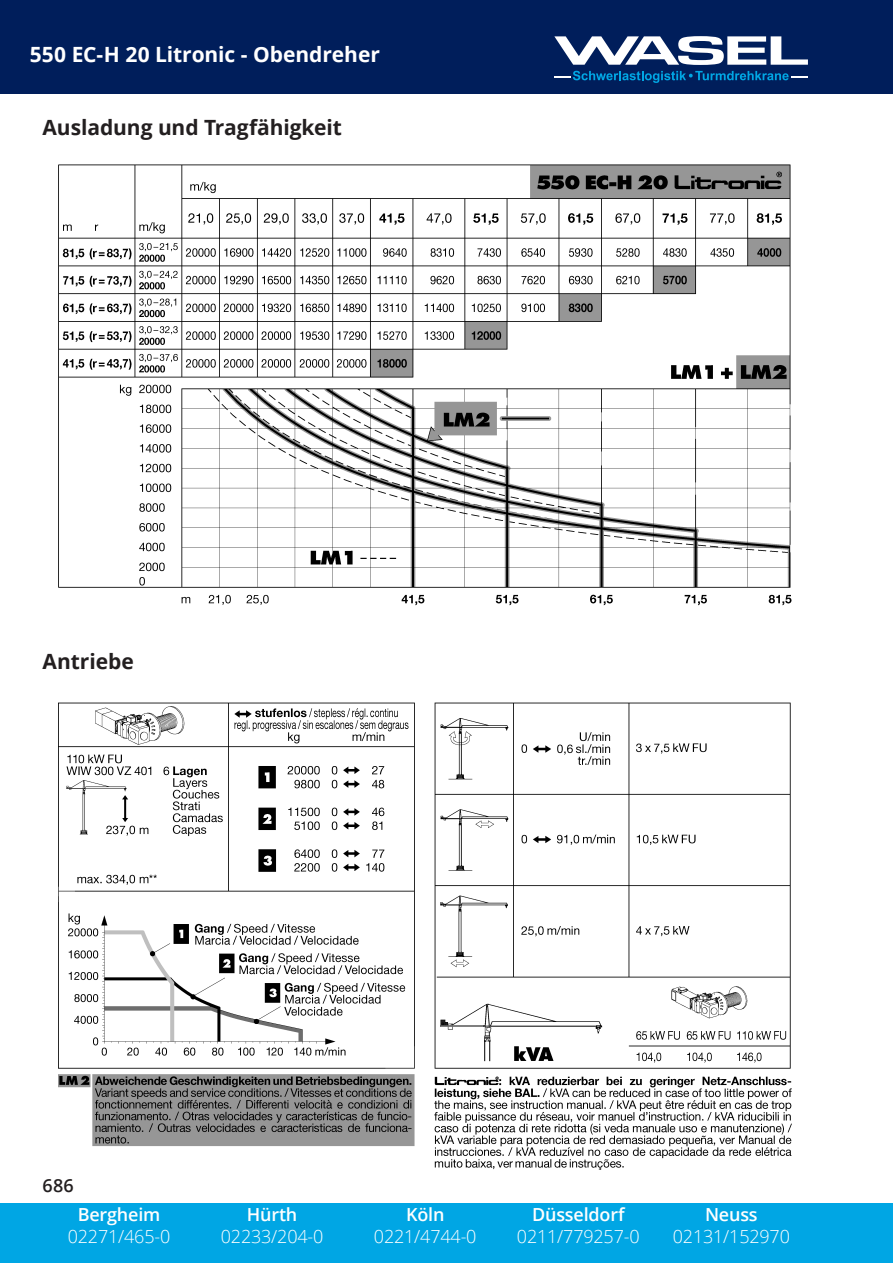
<style>
.page{position:relative;width:893px;height:1263px;background:#fff}
.page>*{position:absolute;margin:0;border:0;box-sizing:border-box;transform-origin:0 0}
.t1{font:700 21px "Open Sans";letter-spacing:-.005em;color:#231f20}
.t2{font:700 21px "Open Sans";letter-spacing:-.005em;color:#fff}
.t3{font:300 18px "Open Sans";letter-spacing:-.01em;color:#fff}
.t4{font:600 18px "Open Sans";letter-spacing:-.01em;color:#fff}
.t5{font:600 18px "Open Sans";color:#231f20}
</style>
<div class="page">
<div style="left:0;top:0;width:893px;height:94px;background:#001e5b"></div>
<div style="left:0;top:1203px;width:893px;height:60px;background:#00a6e4"></div>
<svg style="left:554px;top:36px;width:254px;height:29px"></svg>
<svg style="left:554px;top:71px;width:254px;height:12px"></svg>
<img style="left:59px;top:164px;width:732px;height:1005px">
<div style="left:43px;top:653px;width:765px;height:34px;background:#fff"></div>
<p class="t2" style="left:30px;top:40px;width:352px">550 EC-H 20 Litronic - Obendreher</p>
<p class="t1" style="left:43px;top:113px;width:301px">Ausladung und Tragfähigkeit</p>
<p class="t1" style="left:43px;top:647px;width:93px">Antriebe</p>
<p class="t5" style="left:43px;top:1173px;width:33px">686</p>
<p class="t4" style="left:78px;top:1202px;width:84px">Bergheim</p>
<p class="t3" style="left:68px;top:1224px;width:104px">02271/465-0</p>
<p class="t4" style="left:247px;top:1202px;width:52px">Hürth</p>
<p class="t3" style="left:221px;top:1224px;width:104px">02233/204-0</p>
<p class="t4" style="left:406px;top:1202px;width:40px">Köln</p>
<p class="t3" style="left:374px;top:1224px;width:104px">0221/4744-0</p>
<p class="t4" style="left:532px;top:1202px;width:94px">Düsseldorf</p>
<p class="t3" style="left:517px;top:1224px;width:124px">0211/779257-0</p>
<p class="t4" style="left:705px;top:1202px;width:54px">Neuss</p>
<p class="t3" style="left:673px;top:1224px;width:119px">02131/152970</p>
</div>
